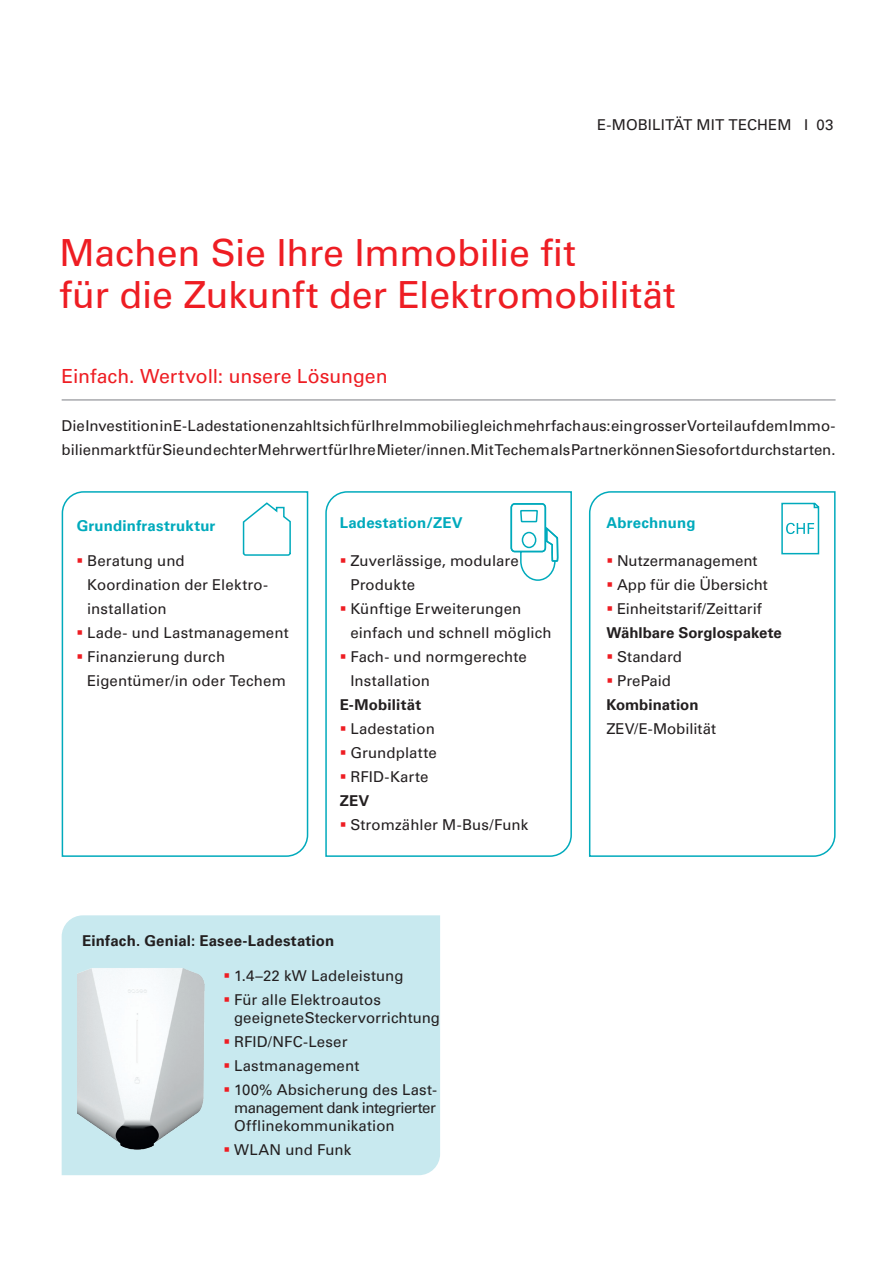
<style>
.page{position:relative;width:893px;height:1263px;background:#fff}
.page>*{position:absolute;margin:0;border:0;box-sizing:border-box;transform-origin:0 0}
.Zahlen_und_Fakten_Stichpunkte{font:37.5px/42px "Univers LT Pro 55 Roman";letter-spacing:-.01em;color:#ee1d23}
.t1{font:19.5px "Univers LT Pro 55 Roman";color:#ee1d23}
.t2{font:15px/24px "Univers LT Pro 55 Roman";letter-spacing:.005em;color:#231f20}
.t3{font:700 15px "Univers LT Pro 65";letter-spacing:.01em;color:#231f20}
.t4{font:700 15px "Univers LT Pro 65";letter-spacing:.015em;color:#00aabc}
.s1{color:#ee1d23}
</style>
<div class="page">
<hr style="left:62px;top:399px;width:774px;height:2px;background:#a8a9ad">
<svg style="left:61px;top:491px;width:248px;height:366px"></svg>
<svg style="left:325px;top:491px;width:247px;height:366px"></svg>
<svg style="left:588px;top:491px;width:248px;height:366px"></svg>
<div style="left:62px;top:915px;width:378px;height:260px;background:#c8e9ef"></div>
<img style="left:77px;top:964px;width:132px;height:185px">
<svg style="left:510px;top:491px;width:50px;height:91px"></svg>
<svg style="left:781px;top:501px;width:40px;height:54px"></svg>
<svg style="left:242px;top:501px;width:50px;height:55px"></svg>
<svg style="left:83px;top:638px;width:15px;height:1px"></svg>
<svg style="left:347px;top:830px;width:15px;height:1px"></svg>
<svg style="left:613px;top:590px;width:15px;height:1px"></svg>
<svg style="left:613px;top:614px;width:15px;height:1px"></svg>
<svg style="left:230px;top:981px;width:15px;height:1px"></svg>
<svg style="left:230px;top:1005px;width:15px;height:1px"></svg>
<svg style="left:230px;top:1047px;width:15px;height:1px"></svg>
<svg style="left:230px;top:1071px;width:15px;height:1px"></svg>
<svg style="left:230px;top:1095px;width:15px;height:1px"></svg>
<svg style="left:230px;top:1155px;width:15px;height:1px"></svg>
<p class="t2" style="left:597px;top:112px;width:238px">E-MOBILITÄT MIT TECHEM I 03</p>
<p class="Zahlen_und_Fakten_Stichpunkte" style="left:60px;top:230px;width:618px">Machen Sie Ihre Immobilie fit<br>für die Zukunft der Elektromobilität</p>
<p class="t1" style="left:62px;top:363px;width:327px">Einfach. Wertvoll: unsere Lösungen</p>
<p class="t2" style="left:62px;top:413px;width:775px">Die Investition in E-Ladestationen zahlt sich für Ihre Immobilie gleich mehrfach aus: ein grosser Vorteil auf dem Immo&shy;bilienmarkt für Sie und echter Mehrwert für Ihre Mieter/innen. Mit Techem als Partner können Sie sofort durchstarten.</p>
<p class="t4" style="left:77px;top:515px;width:140px">Grundinfrastruktur</p>
<p class="t4" style="left:340px;top:513px;width:125px">Ladestation/ZEV</p>
<p class="t4" style="left:606px;top:513px;width:91px">Abrechnung</p>
<p class="t2" style="left:87px;top:548px;width:181px;text-indent:-11px"><span class="s1">▪</span> Beratung und<br>Koordination der Elektro&shy;installation</p>
<p class="t2" style="left:77px;top:620px;width:214px"><span class="s1">▪</span> Lade- und Lastmanagement</p>
<p class="t2" style="left:87px;top:644px;width:200px;text-indent:-11px"><span class="s1">▪</span> Finanzierung durch<br>Eigentümer/in oder Techem</p>
<p class="t2" style="left:350px;top:548px;width:170px;text-indent:-11px"><span class="s1">▪</span> Zuverlässige, modulare<br>Produkte</p>
<p class="t2" style="left:350px;top:596px;width:203px;text-indent:-11px"><span class="s1">▪</span> Künftige Erweiterungen einfach und schnell möglich</p>
<p class="t2" style="left:350px;top:644px;width:178px;text-indent:-11px"><span class="s1">▪</span> Fach- und normgerechte<br>Installation</p>
<p class="t3" style="left:340px;top:694px;width:83px">E-Mobilität</p>
<p class="t2" style="left:340px;top:716px;width:97px"><span class="s1">▪</span> Ladestation</p>
<p class="t2" style="left:340px;top:740px;width:99px"><span class="s1">▪</span> Grundplatte</p>
<p class="t2" style="left:340px;top:764px;width:90px"><span class="s1">▪</span> RFID-Karte</p>
<p class="t3" style="left:340px;top:790px;width:31px">ZEV</p>
<p class="t2" style="left:340px;top:812px;width:190px"><span class="s1">▪</span> Stromzähler M-Bus/Funk</p>
<p class="t3" style="left:82px;top:930px;width:254px">Einfach. Genial: Easee-Ladestation</p>
<p class="t2" style="left:223px;top:963px;width:182px"><span class="s1">▪</span> 1.4–22 kW Ladeleistung</p>
<p class="t2" style="left:223px;top:987px;width:159px"><span class="s1">▪</span> Für alle Elektroautos</p>
<p class="t2" style="left:234px;top:1005px;width:208px">geeignete Steckervorrichtung</p>
<p class="t2" style="left:223px;top:1029px;width:126px"><span class="s1">▪</span> RFID/NFC-Leser</p>
<p class="t2" style="left:223px;top:1053px;width:137px"><span class="s1">▪</span> Lastmanagement</p>
<p class="t2" style="left:234px;top:1080px;width:204px;line-height:18px;text-align:justify;text-indent:-11px"><span class="s1">▪</span> 100% Absicherung des Last&shy;management dank integrierter Offlinekommunikation</p>
<p class="t2" style="left:223px;top:1137px;width:129px"><span class="s1">▪</span> WLAN und Funk</p>
<p class="t2" style="left:606px;top:548px;width:153px"><span class="s1">▪</span> Nutzermanagement</p>
<p class="t2" style="left:606px;top:572px;width:163px"><span class="s1">▪</span> App für die Übersicht</p>
<p class="t2" style="left:606px;top:596px;width:157px"><span class="s1">▪</span> Einheitstarif/Zeittarif</p>
<p class="t3" style="left:606px;top:622px;width:177px">Wählbare Sorglospakete</p>
<p class="t2" style="left:606px;top:644px;width:77px"><span class="s1">▪</span> Standard</p>
<p class="t2" style="left:606px;top:668px;width:66px"><span class="s1">▪</span> PrePaid</p>
<p class="t3" style="left:606px;top:694px;width:94px">Kombination</p>
<p class="t2" style="left:606px;top:716px;width:111px">ZEV/E-Mobilität</p>
</div>
